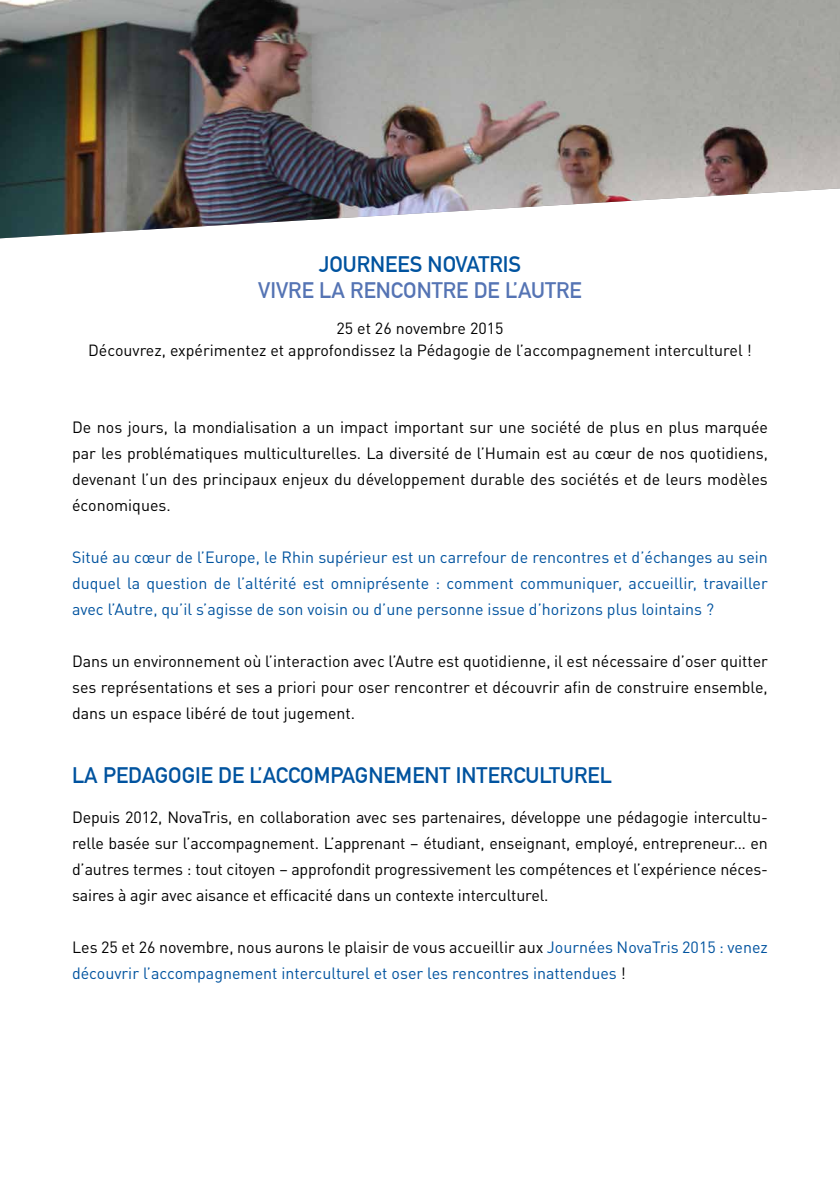
<style>
.page{position:relative;width:840px;height:1191px;background:#fff}
.page>*{position:absolute;margin:0;border:0;box-sizing:border-box;transform-origin:0 0}
.t1{font:700 22px "DIN Alternate";color:#00539f}
.t2{font:700 22px "DIN Alternate";color:#5574b4}
.t3{font:16.2px/26px "DIN Pro";color:#000;text-align:justify}
.t4{font:16.2px/26px "DIN Pro";color:#00539f;text-align:justify}
.t5{font:16px/22px "DIN Pro";color:#000;text-align:center}
.s1{color:#000}
</style>
<div class="page">
<img style="left:0;top:0;width:839px;height:238px">
<h1 class="t1" style="left:318px;top:247px;width:204px">JOURNEES NOVATRIS</h1>
<h1 class="t2" style="left:258px;top:273px;width:325px">VIVRE LA RENCONTRE DE L’AUTRE</h1>
<p class="t5" style="left:88px;top:315px;width:664px">25 et 26 novembre 2015<br>Découvrez, expérimentez et approfondissez la Pédagogie de l’accompagnement interculturel !</p>
<p class="t3" style="left:72px;top:412px;width:697px">De nos jours, la mondialisation a un impact important sur une société de plus en plus marquée par les problématiques multiculturelles. La diversité de l’Humain est au cœur de nos quotidiens, devenant l’un des principaux enjeux du développement durable des sociétés et de leurs modèles économiques.</p>
<p class="t4" style="left:72px;top:542px;width:697px">Situé au cœur de l’Europe, le Rhin supérieur est un carrefour de rencontres et d’échanges au sein duquel la question de l’altérité est omniprésente : comment communiquer, accueillir, travailler avec l’Autre, qu’il s’agisse de son voisin ou d’une personne issue d’horizons plus lointains ?</p>
<p class="t3" style="left:72px;top:646px;width:697px">Dans un environnement où l’interaction avec l’Autre est quotidienne, il est nécessaire d’oser quitter ses représentations et ses a priori pour oser rencontrer et découvrir afin de construire ensemble, dans un espace libéré de tout jugement.</p>
<h1 class="t1" style="left:72px;top:759px;width:541px">LA PEDAGOGIE DE L’ACCOMPAGNEMENT INTERCULTUREL</h1>
<p class="t3" style="left:72px;top:802px;width:697px">Depuis 2012, NovaTris, en collaboration avec ses partenaires, développe une pédagogie intercultu&shy;relle basée sur l’accompagnement. L’apprenant – étudiant, enseignant, employé, entrepreneur… en d’autres termes : tout citoyen – approfondit progressivement les compétences et l’expérience néces&shy;saires à agir avec aisance et efficacité dans un contexte interculturel.</p>
<p class="t4" style="left:72px;top:932px;width:697px"><span class="s1">Les 25 et 26 novembre, nous aurons le plaisir de vous accueillir aux</span> Journées NovaTris 2015 : venez découvrir l’accompagnement interculturel et oser les rencontres inattendues <span class="s1">!</span></p>
</div>
